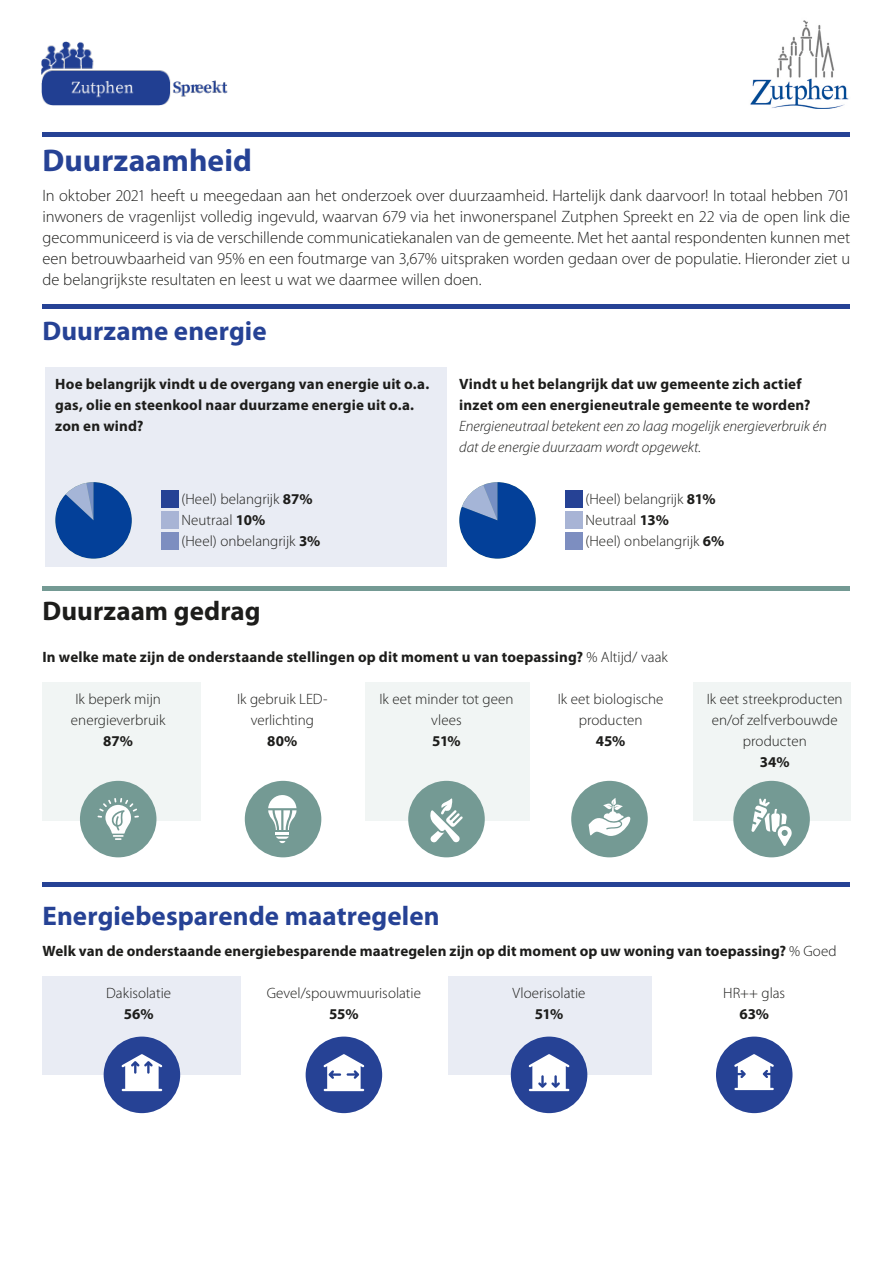
<style>
.page{position:relative;width:893px;height:1263px;background:#fff}
.page>*{position:absolute;margin:0;border:0;box-sizing:border-box;transform-origin:0 0}
.kop{font:700 31.5px "Myriad Pro";color:#264295}
.H2_blauw{font:700 27px "Myriad Pro";letter-spacing:.005em;color:#264295}
.t1{font:700 27px "Myriad Pro";color:#1d1d1b}
.inleiding{font:300 16.5px/21px "Myriad Pro";letter-spacing:-.005em;color:#1d1d1b;text-align:justify}
.t2{font:700 15px/21px "Myriad Pro";letter-spacing:.01em;color:#1d1d1b}
.t3{font:300 15px/21px "Myriad Pro";color:#1d1d1b;text-align:center}
.t4{font:italic 300 15px/21px "Myriad Pro";color:#1d1d1b}
.s1{font-weight:700}
.s2{font-weight:300}
</style>
<div class="page">
<div style="left:45px;top:368px;width:401px;height:199px;background:#e9ecf4"></div>
<div style="left:43px;top:683px;width:158px;height:138px;background:#f1f5f4"></div>
<div style="left:43px;top:977px;width:198px;height:98px;background:#e9ecf4"></div>
<div style="left:365px;top:683px;width:165px;height:138px;background:#f1f5f4"></div>
<div style="left:448px;top:977px;width:204px;height:98px;background:#e9ecf4"></div>
<div style="left:693px;top:683px;width:157px;height:138px;background:#f1f5f4"></div>
<hr style="left:43px;top:882px;width:807px;height:4px;background:#264295">
<hr style="left:43px;top:586px;width:807px;height:4px;background:#749a94">
<hr style="left:43px;top:132px;width:807px;height:4px;background:#264295">
<div style="left:43px;top:304px;width:807px;height:5px;background:#264295"></div>
<svg style="left:55px;top:482px;width:77px;height:77px"></svg>
<svg style="left:459px;top:482px;width:77px;height:77px"></svg>
<div style="left:733px;top:781px;width:77px;height:76px;background:#749a94;border-radius:50%"></div>
<svg style="left:751px;top:798px;width:41px;height:48px"></svg>
<div style="left:571px;top:781px;width:77px;height:76px;background:#749a94;border-radius:50%"></div>
<svg style="left:589px;top:798px;width:42px;height:38px"></svg>
<div style="left:716px;top:1036px;width:76px;height:77px;background:#264295;border-radius:50%"></div>
<svg style="left:734px;top:1054px;width:40px;height:36px"></svg>
<div style="left:408px;top:781px;width:77px;height:76px;background:#749a94;border-radius:50%"></div>
<svg style="left:430px;top:798px;width:33px;height:45px"></svg>
<div style="left:511px;top:1036px;width:76px;height:77px;background:#264295;border-radius:50%"></div>
<svg style="left:529px;top:1054px;width:40px;height:37px"></svg>
<div style="left:245px;top:781px;width:76px;height:76px;background:#749a94;border-radius:50%"></div>
<svg style="left:268px;top:795px;width:29px;height:48px"></svg>
<div style="left:306px;top:1036px;width:76px;height:77px;background:#264295;border-radius:50%"></div>
<svg style="left:323px;top:1054px;width:41px;height:37px"></svg>
<div style="left:80px;top:781px;width:76px;height:76px;background:#749a94;border-radius:50%"></div>
<svg style="left:98px;top:798px;width:41px;height:42px"></svg>
<div style="left:104px;top:1036px;width:76px;height:77px;background:#264295;border-radius:50%"></div>
<svg style="left:121px;top:1054px;width:41px;height:37px"></svg>
<img style="left:750px;top:20px;width:99px;height:89px">
<img style="left:41px;top:41px;width:186px;height:65px">
<div style="left:161px;top:490px;width:17px;height:17px;background:#264295"></div>
<div style="left:161px;top:511px;width:17px;height:17px;background:#a8b4d5"></div>
<div style="left:161px;top:532px;width:17px;height:17px;background:#7d8ec0"></div>
<div style="left:565px;top:490px;width:17px;height:17px;background:#264295"></div>
<div style="left:565px;top:511px;width:17px;height:17px;background:#a8b4d5"></div>
<div style="left:565px;top:532px;width:17px;height:17px;background:#7d8ec0"></div>
<h1 class="kop" style="left:43px;top:142px;width:211px">Duurzaamheid</h1>
<p class="inleiding" style="left:42px;top:186px;width:809px">In oktober 2021 heeft u meegedaan aan het onderzoek over duurzaamheid. Hartelijk dank daarvoor! In totaal hebben 701 inwoners de vragenlijst volledig ingevuld, waarvan 679 via het inwonerspanel Zutphen Spreekt en 22 via de open link die gecommuniceerd is via de verschillende communicatiekanalen van de gemeente. Met het aantal respondenten kunnen met een betrouwbaarheid van 95% en een foutmarge van 3,67% uitspraken worden gedaan over de populatie. Hieronder ziet u de belangrijkste resultaten en leest u wat we daarmee willen doen.</p>
<h2 class="H2_blauw" style="left:43px;top:315px;width:226px">Duurzame energie</h2>
<p class="t2" style="left:55px;top:373px;width:375px">Hoe belangrijk vindt u de overgang van energie uit o.a. gas, olie en steenkool naar duurzame energie uit o.a. zon en wind?</p>
<p class="t2" style="left:459px;top:373px;width:353px">Vindt u het belangrijk dat uw gemeente zich actief inzet om een energieneutrale gemeente te worden?</p>
<p class="t4" style="left:459px;top:415px;width:369px">Energieneutraal betekent een zo laag mogelijk energieverbruik én dat de energie duurzaam wordt opgewekt.</p>
<p class="t3" style="left:181px;top:489px;width:140px;text-align:left">(Heel) belangrijk <span class="s1">87%<br></span>Neutraal <span class="s1">10%<br></span>(Heel) onbelangrijk <span class="s1">3%</span></p>
<p class="t3" style="left:585px;top:489px;width:140px;text-align:left">(Heel) belangrijk <span class="s1">81%<br></span>Neutraal <span class="s1">13%<br></span>(Heel) onbelangrijk <span class="s1">6%</span></p>
<h2 class="t1" style="left:43px;top:596px;width:219px">Duurzaam gedrag</h2>
<p class="t2" style="left:43px;top:646px;width:627px">In welke mate zijn de onderstaande stellingen op dit moment u van toepassing? <span class="s2">% Altijd/ vaak</span></p>
<p class="t3" style="left:71px;top:688px;width:96px">Ik beperk mijn energieverbruik</p>
<p class="t2" style="left:103px;top:730px;width:31px">87%</p>
<p class="t3" style="left:237px;top:688px;width:92px">Ik gebruik LED&shy;verlichting</p>
<p class="t2" style="left:267px;top:730px;width:32px">80%</p>
<p class="t3" style="left:379px;top:688px;width:136px">Ik eet minder tot geen vlees</p>
<p class="t2" style="left:432px;top:730px;width:30px">51%</p>
<p class="t3" style="left:558px;top:688px;width:107px">Ik eet biologische producten</p>
<p class="t2" style="left:596px;top:730px;width:31px">45%</p>
<p class="t3" style="left:707px;top:688px;width:137px">Ik eet streekproducten en/of zelfverbouwde producten</p>
<p class="t2" style="left:760px;top:751px;width:31px">34%</p>
<h2 class="H2_blauw" style="left:43px;top:901px;width:399px">Energiebesparende maatregelen</h2>
<p class="t2" style="left:43px;top:940px;width:796px">Welk van de onderstaande energiebesparende maatregelen zijn op dit moment op uw woning van toepassing? <span class="s2">% Goed</span></p>
<p class="t3" style="left:106px;top:982px;width:66px">Dakisolatie</p>
<p class="t2" style="left:124px;top:1003px;width:31px">56%</p>
<p class="t3" style="left:267px;top:982px;width:156px">Gevel/spouwmuurisolatie</p>
<p class="t2" style="left:329px;top:1003px;width:31px">55%</p>
<p class="t3" style="left:513px;top:982px;width:74px">Vloerisolatie</p>
<p class="t2" style="left:535px;top:1003px;width:30px">51%</p>
<p class="t3" style="left:723px;top:982px;width:63px">HR++ glas</p>
<p class="t2" style="left:739px;top:1003px;width:31px">63%</p>
</div>
